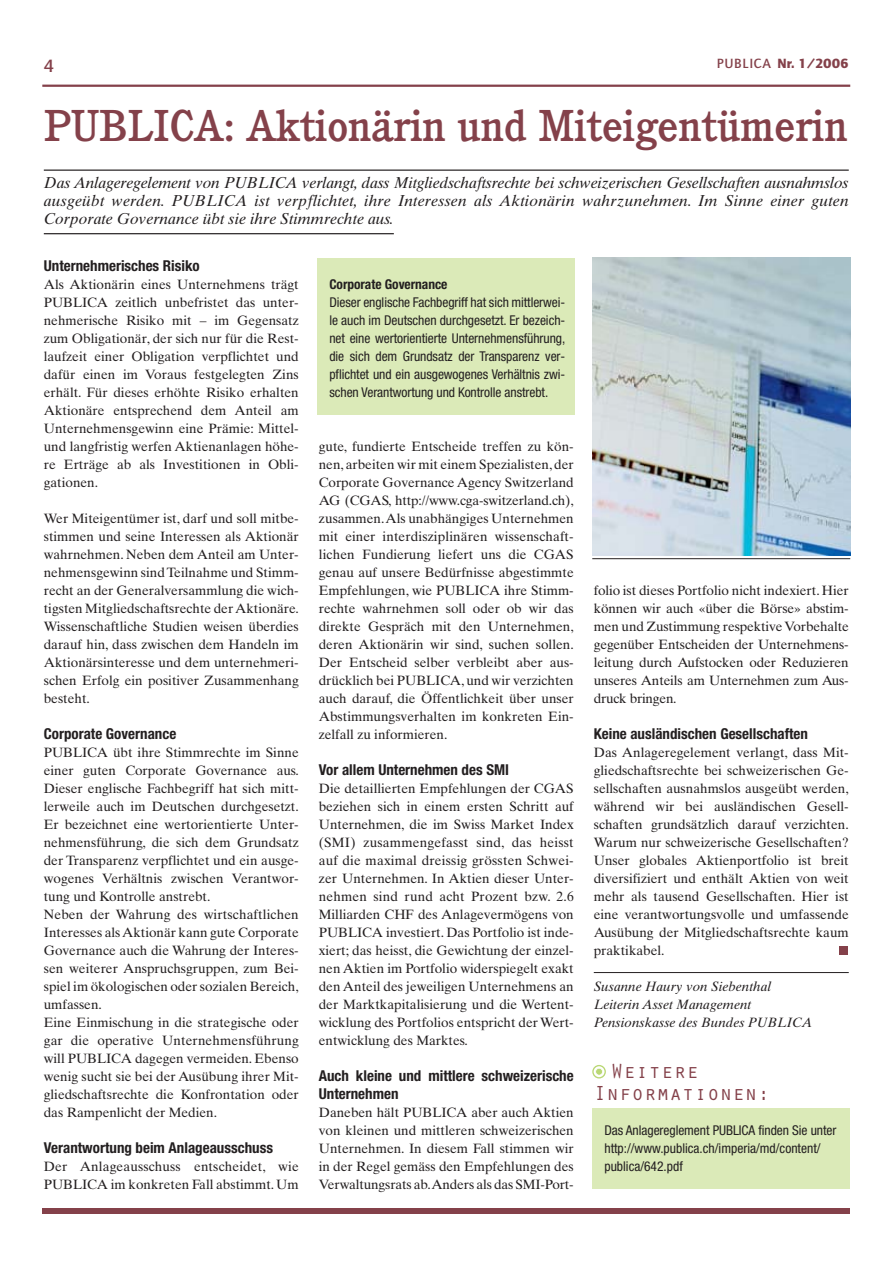
<style>
.page{position:relative;width:893px;height:1263px;background:#fff}
.page>*{position:absolute;margin:0;border:0;box-sizing:border-box;transform-origin:0 0}
.t1{font:500 43.5px "Cushing LT";color:#84414a}
.t2{font:21px/22.5px "Orator";color:#84414a}
.t3{font:500 18px "AT Quay Sans";color:#84414a}
.t4{font:italic 15.75px/18px "Times Ten LT";color:#231f20;text-align:justify}
.t5{font:700 condensed 15px/18px "Helvetica Neue LT";color:#231f20}
.t6{font:13.5px/18px "Times Ten LT";color:#231f20;text-align:justify}
.t7{font:condensed 13.5px/18px "Helvetica Neue LT";letter-spacing:-.005em;color:#231f20}
.t8{font:italic 13.5px/18px "Times Ten LT";color:#231f20}
.t9{font:700 condensed 13.5px "Helvetica Neue LT";letter-spacing:-.005em;color:#231f20}
.t10{font:900 13.5px "AT Quay Sans";color:#84414a}
.s1{font-weight:500}
</style>
<div class="page">
<hr style="left:42px;top:85px;width:808px;height:2px;background:#84414a">
<div style="left:42px;top:1208px;width:808px;height:5px;background:#84414a"></div>
<hr style="left:44px;top:170px;width:805px;height:1px;background:#231f20">
<hr style="left:44px;top:233px;width:350px;height:1px;background:#231f20">
<hr style="left:594px;top:972px;width:255px;height:1px;background:#231f20">
<div style="left:839px;top:946px;width:8px;height:9px;background:#84414a"></div>
<div style="left:592px;top:1108px;width:258px;height:81px;background:#dbeab8"></div>
<svg style="left:592px;top:1065px;width:14px;height:13px"></svg>
<div style="left:596px;top:1068px;width:6px;height:7px;background:#bad875;border-radius:50%"></div>
<div style="left:595px;top:1068px;width:8px;height:7px;border:2px solid #fff;border-radius:50%"></div>
<div style="left:317px;top:258px;width:258px;height:157px;background:#dbeab8"></div>
<img style="left:592px;top:258px;width:258px;height:297px">
<hr style="left:592px;top:558px;width:258px;height:1px;background:#231f20">
<h3 class="t3" style="left:44px;top:59px;width:12px">4</h3>
<p class="t10" style="left:717px;top:59px;width:134px"><span class="s1">PUBLICA</span> Nr. 1/2006</p>
<h1 class="t1" style="left:44px;top:110px;width:805px">PUBLICA: Aktionärin und Miteigentümerin</h1>
<p class="t4" style="left:44px;top:175px;width:806px">Das Anlageregelement von PUBLICA verlangt, dass Mitgliedschaftsrechte bei schweizerischen Gesellschaften ausnahmslos ausgeübt werden. PUBLICA ist verpflichtet, ihre Interessen als Aktionärin wahrzunehmen. Im Sinne einer guten Corporate Governance übt sie ihre Stimmrechte aus.</p>
<p class="t5" style="left:44px;top:258px;width:157px">Unternehmerisches Risiko</p>
<p class="t6" style="left:44px;top:276px;width:256px">Als Aktionärin eines Unternehmens trägt PUBLICA zeitlich unbefristet das unter&shy;nehmerische Risiko mit – im Gegensatz zum Obligationär, der sich nur für die Rest&shy;laufzeit einer Obligation verpflichtet und dafür einen im Voraus festgelegten Zins erhält. Für dieses erhöhte Risiko erhalten Aktionäre entsprechend dem Anteil am Unternehmensgewinn eine Prämie: Mittel&shy;und langfristig werfen Aktienanlagen höhe&shy;re Erträge ab als Investitionen in Obli&shy;gationen.</p>
<p class="t6" style="left:44px;top:510px;width:256px">Wer Miteigentümer ist, darf und soll mitbe&shy;stimmen und seine Interessen als Aktionär wahrnehmen. Neben dem Anteil am Unter&shy;nehmensgewinn sind Teilnahme und Stimm&shy;recht an der Generalversammlung die wich&shy;tigsten Mitgliedschaftsrechte der Aktionäre.<br>Wissenschaftliche Studien weisen überdies darauf hin, dass zwischen dem Handeln im Aktionärsinteresse und dem unternehmeri&shy;schen Erfolg ein positiver Zusammenhang besteht.</p>
<p class="t5" style="left:44px;top:726px;width:134px">Corporate Governance</p>
<p class="t6" style="left:44px;top:744px;width:256px;text-align:left">PUBLICA übt ihre Stimmrechte im Sinne einer guten Corporate Governance aus.<br>Dieser englische Fachbegriff hat sich mitt&shy;lerweile auch im Deutschen durchgesetzt.<br>Er bezeichnet eine wertorientierte Unter&shy;nehmensführung, die sich dem Grundsatz der Transparenz verpflichtet und ein ausge&shy;wogenes Verhältnis zwischen Verantwor&shy;tung und Kontrolle anstrebt.<br>Neben der Wahrung des wirtschaftlichen Interesses als Aktionär kann gute Corporate Governance auch die Wahrung der Interes&shy;sen weiterer Anspruchsgruppen, zum Bei&shy;spiel im ökologischen oder sozialen Bereich, umfassen.<br>Eine Einmischung in die strategische oder gar die operative Unternehmensführung will PUBLICA dagegen vermeiden. Ebenso wenig sucht sie bei der Ausübung ihrer Mit&shy;gliedschaftsrechte die Konfrontation oder das Rampenlicht der Medien.</p>
<p class="t5" style="left:44px;top:1140px;width:231px">Verantwortung beim Anlageausschuss</p>
<p class="t6" style="left:44px;top:1158px;width:256px">Der Anlageausschuss entscheidet, wie<br>PUBLICA im konkreten Fall abstimmt. Um</p>
<p class="t9" style="left:329px;top:279px;width:120px">Corporate Governance</p>
<p class="t7" style="left:329px;top:294px;width:237px;text-align:justify">Dieser englische Fachbegriff hat sich mittlerwei&shy;le auch im Deutschen durchgesetzt. Er bezeich&shy;net eine wertorientierte Unternehmensführung, die sich dem Grundsatz der Transparenz ver&shy;pflichtet und ein ausgewogenes Verhältnis zwi&shy;schen Verantwortung und Kontrolle anstrebt.</p>
<p class="t6" style="left:319px;top:438px;width:256px">gute, fundierte Entscheide treffen zu kön&shy;nen, arbeiten wir mit einem Spezialisten, der Corporate Governance Agency Switzerland AG (CGAS, http://www.cga-switzerland.ch), zusammen.Als unabhängiges Unternehmen mit einer interdisziplinären wissenschaft&shy;lichen Fundierung liefert uns die CGAS genau auf unsere Bedürfnisse abgestimmte Empfehlungen, wie PUBLICA ihre Stimm&shy;rechte wahrnehmen soll oder ob wir das direkte Gespräch mit den Unternehmen, deren Aktionärin wir sind, suchen sollen.<br>Der Entscheid selber verbleibt aber aus&shy;drücklich bei PUBLICA, und wir verzichten auch darauf, die Öffentlichkeit über unser Abstimmungsverhalten im konkreten Ein&shy;zelfall zu informieren.</p>
<p class="t5" style="left:319px;top:762px;width:192px">Vor allem Unternehmen des SMI</p>
<p class="t6" style="left:319px;top:780px;width:256px">Die detaillierten Empfehlungen der CGAS beziehen sich in einem ersten Schritt auf Unternehmen, die im Swiss Market Index (SMI) zusammengefasst sind, das heisst auf die maximal dreissig grössten Schwei&shy;zer Unternehmen. In Aktien dieser Unter&shy;nehmen sind rund acht Prozent bzw. 2.6<br>Milliarden CHF des Anlagevermögens von PUBLICA investiert. Das Portfolio ist inde&shy;xiert; das heisst, die Gewichtung der einzel&shy;nen Aktien im Portfolio widerspiegelt exakt den Anteil des jeweiligen Unternehmens an der Marktkapitalisierung und die Wertent&shy;wicklung des Portfolios entspricht der Wert&shy;entwicklung des Marktes.</p>
<p class="t5" style="left:319px;top:1068px;width:256px">Auch kleine und mittlere schweizerische<br>Unternehmen</p>
<p class="t6" style="left:319px;top:1104px;width:256px">Daneben hält PUBLICA aber auch Aktien von kleinen und mittleren schweizerischen Unternehmen. In diesem Fall stimmen wir in der Regel gemäss den Empfehlungen des Verwaltungsrats ab.Anders als das SMI-Port-</p>
<p class="t6" style="left:594px;top:582px;width:256px">folio ist dieses Portfolio nicht indexiert. Hier können wir auch «über die Börse» abstim&shy;men und Zustimmung respektive Vorbehalte gegenüber Entscheiden der Unternehmens&shy;leitung durch Aufstocken oder Reduzieren unseres Anteils am Unternehmen zum Aus&shy;druck bringen.</p>
<p class="t5" style="left:594px;top:726px;width:216px">Keine ausländischen Gesellschaften</p>
<p class="t6" style="left:594px;top:744px;width:256px">Das Anlageregelement verlangt, dass Mit&shy;gliedschaftsrechte bei schweizerischen Ge&shy;sellschaften ausnahmslos ausgeübt werden, während wir bei ausländischen Gesell&shy;schaften grundsätzlich darauf verzichten.<br>Warum nur schweizerische Gesellschaften?<br>Unser globales Aktienportfolio ist breit diversifiziert und enthält Aktien von weit mehr als tausend Gesellschaften. Hier ist eine verantwortungsvolle und umfassende Ausübung der Mitgliedschaftsrechte kaum praktikabel.</p>
<p class="t8" style="left:594px;top:978px;width:220px">Susanne Haury von Siebenthal<br>Leiterin Asset Management<br>Pensionskasse des Bundes PUBLICA</p>
<h2 class="t2" style="left:594px;top:1059px;width:178px;text-indent:17px">Weitere<br>Informationen:</h2>
<p class="t7" style="left:604px;top:1122px;width:233px">Das Anlagereglement PUBLICA finden Sie unter http://www.publica.ch/imperia/md/content/ publica/642.pdf</p>
</div>
